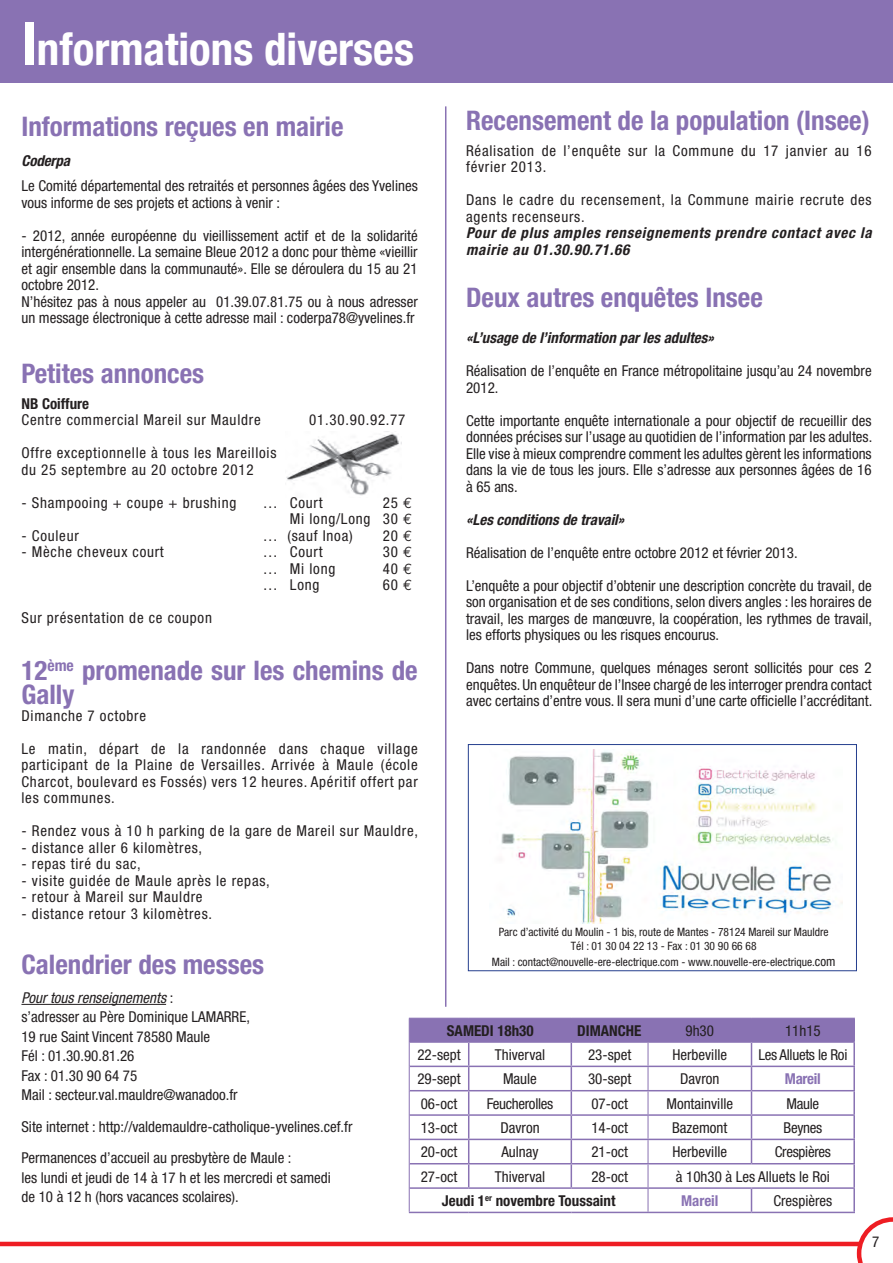
<style>
.page{position:relative;width:893px;height:1263px;background:#fff}
.page>*{position:absolute;margin:0;border:0;box-sizing:border-box;transform-origin:0 0}
.t1{font:700 condensed 45px "Helvetica Neue";color:#fff}
.t2{font:700 condensed 27px/24px "Helvetica Neue";color:#8972b3}
.t3{font:condensed 15px/16.5px "Helvetica Neue";color:#231f20}
.t4{font:condensed 15px/16.5px "Helvetica Neue";letter-spacing:.05em;color:#231f20}
.t5{font:italic 700 condensed 15px/16.5px "Helvetica Neue";letter-spacing:.05em;color:#231f20}
.t6{font:italic 700 condensed 15px "Helvetica Neue";color:#231f20}
.t7{font:700 condensed 15px "Helvetica Neue";color:#231f20}
.t8{font:condensed 15px "Helvetica Neue";letter-spacing:-.02em;color:#231f20}
.t9{font:700 condensed 15px "Helvetica Neue";letter-spacing:-.01em;color:#8972b3}
.t10{font:italic 700 condensed 15px "Helvetica Neue";letter-spacing:-.01em;color:#231f20}
.t11{font:condensed 11.55px/13.8px "Helvetica Neue";color:#231f20;text-align:center}
.s1{font-size:60px}
.s2{font-family:"Euro Mono";font-stretch:normal}
.s3{font-style:italic}
.s4{font-size:12.9px}
</style>
<div class="page">
<hr style="left:0;top:1242px;width:861px;height:4px;background:#ee1d23">
<img style="left:286px;top:431px;width:113px;height:65px">
<svg style="left:409px;top:1018px;width:484px;height:245px"></svg>
<hr style="left:853px;top:1189px;width:2px;height:23px;background:#8972b3">
<hr style="left:409px;top:1212px;width:60px;height:1px;background:#8972b3">
<hr style="left:469px;top:1212px;width:102px;height:1px;background:#8972b3">
<hr style="left:571px;top:1212px;width:77px;height:1px;background:#8972b3">
<hr style="left:648px;top:1212px;width:103px;height:1px;background:#8972b3">
<hr style="left:751px;top:1212px;width:104px;height:1px;background:#8972b3">
<div style="left:0;top:0;width:893px;height:83px;background:#8972b3"></div>
<hr style="left:21px;top:1004px;width:145px;height:1px;background:#231f20">
<hr style="left:445px;top:106px;width:1px;height:901px;background:#8972b3">
<img style="left:501px;top:750px;width:341px;height:174px">
<div style="left:468px;top:744px;width:389px;height:227px;border:1px solid #253f8e"></div>
<h1 class="t1" style="left:21px;top:21px;width:394px"><span class="s1">I</span>nformations diverses</h1>
<h2 class="t2" style="left:466px;top:108px;width:405px">Recensement de la population (Insee)</h2>
<p class="t4" style="left:466px;top:142px;width:407px">Réalisation de l’enquête sur la Commune du 17 janvier au 16 février 2013.</p>
<p class="t4" style="left:466px;top:191px;width:407px">Dans le cadre du recensement, la Commune mairie recrute des agents recenseurs.</p>
<p class="t5" style="left:466px;top:224px;width:407px">Pour de plus amples renseignements prendre contact avec la mairie au 01.30.90.71.66</p>
<h2 class="t2" style="left:466px;top:285px;width:298px">Deux autres enquêtes Insee</h2>
<p class="t6" style="left:466px;top:329px;width:249px">«L’usage de l’information par les adultes»</p>
<p class="t3" style="left:466px;top:362px;width:407px">Réalisation de l’enquête en France métropolitaine jusqu’au 24 novembre<br>2012.</p>
<p class="t3" style="left:466px;top:412px;width:408px;text-align:justify">Cette importante enquête internationale a pour objectif de recueillir des données précises sur l’usage au quotidien de l’information par les adultes.<br>Elle vise à mieux comprendre comment les adultes gèrent les informations dans la vie de tous les jours. Elle s’adresse aux personnes âgées de 16 à 65 ans.</p>
<p class="t6" style="left:466px;top:510px;width:160px">«Les conditions de travail»</p>
<p class="t3" style="left:466px;top:544px;width:333px">Réalisation de l’enquête entre octobre 2012 et février 2013.</p>
<p class="t3" style="left:466px;top:577px;width:408px;text-align:justify">L’enquête a pour objectif d’obtenir une description concrète du travail, de son organisation et de ses conditions, selon divers angles : les horaires de travail, les marges de manœuvre, la coopération, les rythmes de travail, les efforts physiques ou les risques encourus.</p>
<p class="t3" style="left:466px;top:659px;width:408px;text-align:justify">Dans notre Commune, quelques ménages seront sollicités pour ces 2 enquêtes. Un enquêteur de l’Insee chargé de les interroger prendra contact avec certains d’entre vous. Il sera muni d’une carte officielle l’accréditant.</p>
<h2 class="t2" style="left:21px;top:114px;width:324px">Informations reçues en mairie</h2>
<p class="t10" style="left:21px;top:151px;width:50px">Coderpa</p>
<p class="t3" style="left:21px;top:178px;width:398px">Le Comité départemental des retraités et personnes âgées des Yvelines vous informe de ses projets et actions à venir :</p>
<p class="t3" style="left:21px;top:227px;width:398px">- 2012, année européenne du vieillissement actif et de la solidarité intergénérationnelle. La semaine Bleue 2012 a donc pour thème «vieillir et agir ensemble dans la communauté». Elle se déroulera du 15 au 21 octobre 2012.<br>N’hésitez pas à nous appeler au 01.39.07.81.75 ou à nous adresser un message électronique à cette adresse mail : coderpa78@yvelines.fr</p>
<h2 class="t2" style="left:21px;top:361px;width:184px">Petites annonces</h2>
<p class="t7" style="left:21px;top:394px;width:69px">NB Coiffure</p>
<p class="t4" style="left:21px;top:412px;width:241px">Centre commercial Mareil sur Mauldre</p>
<p class="t3" style="left:309px;top:412px;width:98px">01.30.90.92.77</p>
<p class="t4" style="left:21px;top:445px;width:257px">Offre exceptionnelle à tous les Mareillois du 25 septembre au 20 octobre 2012</p>
<p class="t4" style="left:21px;top:494px;width:216px">- Shampooing + coupe + brushing</p>
<p class="t3" style="left:263px;top:494px;width:61px">… Court</p>
<p class="t4" style="left:290px;top:494px;width:124px;text-align:right">25 <span class="s2">E<br></span>Mi long/Long 30 <span class="s2">E</span></p>
<p class="t4" style="left:21px;top:527px;width:59px">- Couleur</p>
<p class="t4" style="left:263px;top:527px;width:91px">… (sauf Inoa)</p>
<p class="t3" style="left:383px;top:527px;width:31px">20 <span class="s2">E</span></p>
<p class="t4" style="left:21px;top:544px;width:144px">- Mèche cheveux court</p>
<p class="t3" style="left:263px;top:544px;width:61px">… Court</p>
<p class="t3" style="left:383px;top:544px;width:31px">30 <span class="s2">E</span></p>
<p class="t3" style="left:263px;top:560px;width:74px">… Mi long</p>
<p class="t3" style="left:383px;top:560px;width:31px">40 <span class="s2">E</span></p>
<p class="t3" style="left:263px;top:577px;width:58px">… Long</p>
<p class="t3" style="left:383px;top:577px;width:31px">60 <span class="s2">E</span></p>
<p class="t4" style="left:21px;top:610px;width:192px">Sur présentation de ce coupon</p>
<h2 class="t2" style="left:21px;top:658px;width:398px">12<sup>ème</sup> promenade sur les chemins de<br>Gally</h2>
<p class="t4" style="left:21px;top:707px;width:126px">Dimanche 7 octobre</p>
<p class="t3" style="left:21px;top:740px;width:398px;text-align:justify">Le matin, départ de la randonnée dans chaque village participant de la Plaine de Versailles. Arrivée à Maule (école Charcot, boulevard es Fossés) vers 12 heures. Apéritif offert par les communes.</p>
<p class="t4" style="left:21px;top:823px;width:398px">- Rendez vous à 10 h parking de la gare de Mareil sur Mauldre,</p>
<p class="t4" style="left:21px;top:839px;width:182px">- distance aller 6 kilomètres,</p>
<p class="t4" style="left:21px;top:856px;width:121px">- repas tiré du sac,</p>
<p class="t4" style="left:21px;top:872px;width:250px">- visite guidée de Maule après le repas,</p>
<p class="t4" style="left:21px;top:889px;width:183px">- retour à Mareil sur Mauldre</p>
<p class="t4" style="left:21px;top:905px;width:192px">- distance retour 3 kilomètres.</p>
<h2 class="t2" style="left:21px;top:952px;width:244px">Calendrier des messes</h2>
<p class="t3" style="left:21px;top:988px;width:230px;line-height:19.5px"><span class="s3">Pour tous renseignements</span> :<br>s’adresser au Père Dominique LAMARRE,<br>19 rue Saint Vincent 78580 Maule<br>Fél : 01.30.90.81.26<br>Fax : 01.30 90 64 75<br>Mail : secteur.val.mauldre@wanadoo.fr</p>
<p class="t3" style="left:21px;top:1111px;width:333px;line-height:31.5px">Site internet : http://valdemauldre-catholique-yvelines.cef.fr<br>Permanences d’accueil au presbytère de Maule :</p>
<p class="t3" style="left:21px;top:1168px;width:311px;line-height:19.5px">les lundi et jeudi de 14 à 17 h et les mercredi et samedi de 10 à 12 h (hors vacances scolaires).</p>
<p class="t11" style="left:499px;top:925px;width:331px">Parc d’activité du Moulin - 1 bis, route de Mantes - 78124 Mareil sur Mauldre<br>Tél : 01 30 04 22 13 - Fax : 01 30 90 66 68</p>
<p class="t11" style="left:492px;top:954px;width:345px">Mail : contact@nouvelle-ere-electrique.com - www.nouvelle-ere-electrique.<span class="s4">com</span></p>
<p class="t7" style="left:447px;top:1021px;width:88px">SAMEDI 18h30</p>
<p class="t7" style="left:577px;top:1021px;width:66px">DIMANCHE</p>
<p class="t3" style="left:685px;top:1022px;width:30px">9h30</p>
<p class="t3" style="left:785px;top:1022px;width:37px">11h15</p>
<p class="t3" style="left:417px;top:1046px;width:45px">22-sept</p>
<p class="t3" style="left:495px;top:1046px;width:52px">Thiverval</p>
<p class="t3" style="left:588px;top:1046px;width:45px">23-spet</p>
<p class="t3" style="left:672px;top:1046px;width:56px">Herbeville</p>
<p class="t8" style="left:758px;top:1046px;width:91px">Les Alluets le Roi</p>
<p class="t3" style="left:417px;top:1071px;width:45px">29-sept</p>
<p class="t3" style="left:503px;top:1071px;width:35px">Maule</p>
<p class="t3" style="left:588px;top:1071px;width:45px">30-sept</p>
<p class="t3" style="left:680px;top:1071px;width:41px">Davron</p>
<p class="t9" style="left:785px;top:1070px;width:37px">Mareil</p>
<p class="t3" style="left:421px;top:1095px;width:38px">06-oct</p>
<p class="t8" style="left:487px;top:1095px;width:68px">Feucherolles</p>
<p class="t3" style="left:591px;top:1095px;width:38px">07-oct</p>
<p class="t3" style="left:666px;top:1095px;width:68px">Montainville</p>
<p class="t3" style="left:786px;top:1095px;width:34px">Maule</p>
<p class="t3" style="left:421px;top:1119px;width:38px">13-oct</p>
<p class="t3" style="left:500px;top:1119px;width:41px">Davron</p>
<p class="t3" style="left:591px;top:1119px;width:38px">14-oct</p>
<p class="t3" style="left:672px;top:1119px;width:57px">Bazemont</p>
<p class="t3" style="left:783px;top:1119px;width:40px">Beynes</p>
<p class="t3" style="left:421px;top:1144px;width:38px">20-oct</p>
<p class="t3" style="left:501px;top:1144px;width:39px">Aulnay</p>
<p class="t3" style="left:591px;top:1144px;width:38px">21-oct</p>
<p class="t3" style="left:672px;top:1144px;width:56px">Herbeville</p>
<p class="t8" style="left:775px;top:1143px;width:58px">Crespières</p>
<p class="t3" style="left:421px;top:1168px;width:38px">27-oct</p>
<p class="t3" style="left:495px;top:1168px;width:52px">Thiverval</p>
<p class="t3" style="left:591px;top:1168px;width:38px">28-oct</p>
<p class="t3" style="left:676px;top:1168px;width:155px">à 10h30 à Les Alluets le Roi</p>
<p class="t7" style="left:442px;top:1192px;width:175px">Jeudi 1<sup>er</sup> novembre Toussaint</p>
<p class="t9" style="left:681px;top:1192px;width:39px">Mareil</p>
<p class="t3" style="left:773px;top:1192px;width:60px">Crespières</p>
<p class="t3" style="left:872px;top:1234px;width:9px">7</p>
</div>
